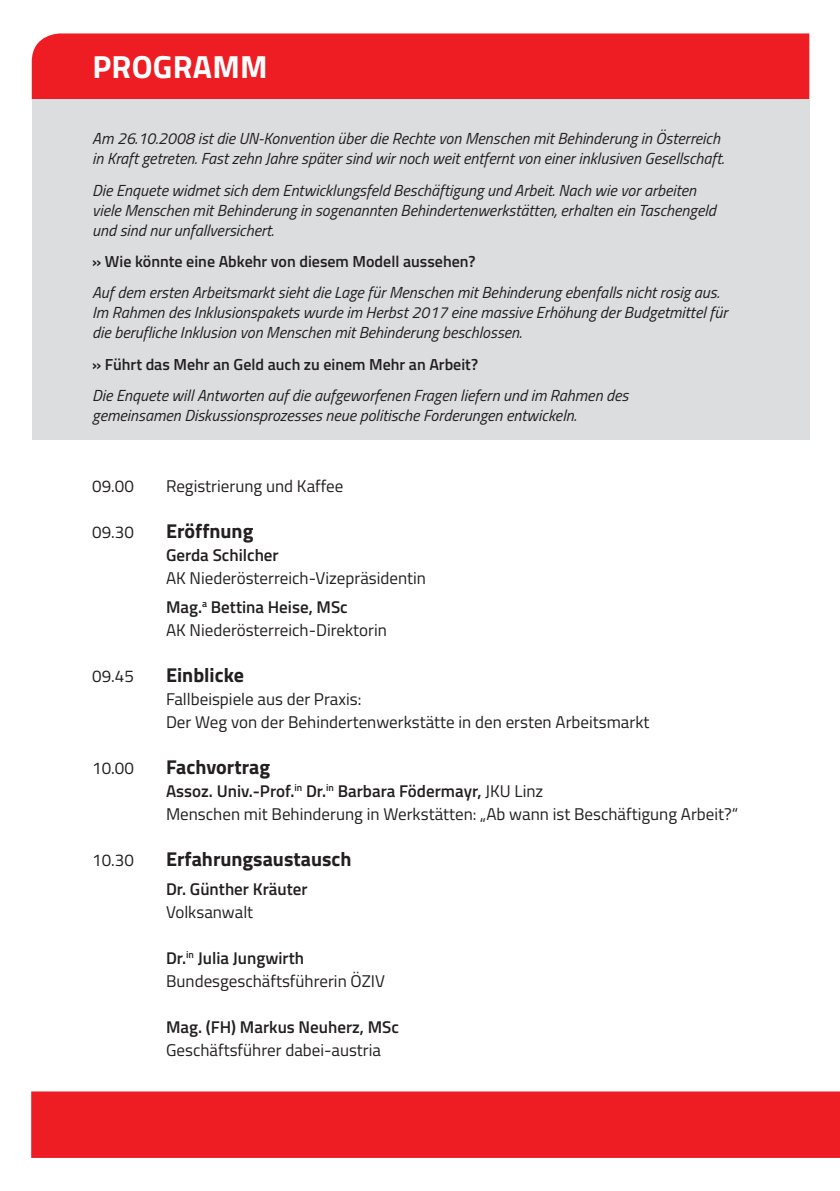
<style>
.page{position:relative;width:840px;height:1191px;background:#fff}
.page>*{position:absolute;margin:0;border:0;box-sizing:border-box;transform-origin:0 0}
.t1{font:700 32px "Titillium";letter-spacing:.01em;color:#fff}
.t2{font:700 20px "Titillium";color:#231f20}
.t3{font:17px/23px "Titillium";color:#231f20}
.t4{font:600 17px "Titillium";color:#231f20}
.t5{font:italic 16px/20px "Titillium";color:#231f20}
.t6{font:600 16px "Titillium";color:#231f20}
.s1{font-weight:600}
</style>
<div class="page">
<div style="left:32px;top:33px;width:776px;height:66px;background:#ee1d23"></div>
<div style="left:32px;top:99px;width:776px;height:340px;background:#dcdddf"></div>
<div style="left:31px;top:1091px;width:808px;height:66px;background:#ee1d23"></div>
<h1 class="t1" style="left:92px;top:43px;width:177px">PROGRAMM</h1>
<p class="t5" style="left:92px;top:128px;width:633px">Am 26.10.2008 ist die UN-Konvention über die Rechte von Menschen mit Behinderung in Österreich in Kraft getreten. Fast zehn Jahre später sind wir noch weit entfernt von einer inklusiven Gesellschaft.</p>
<p class="t5" style="left:92px;top:179px;width:625px">Die Enquete widmet sich dem Entwicklungsfeld Beschäftigung und Arbeit. Nach wie vor arbeiten viele Menschen mit Behinderung in sogenannten Behindertenwerkstätten, erhalten ein Taschengeld und sind nur unfallversichert.</p>
<p class="t6" style="left:92px;top:249px;width:384px">» Wie könnte eine Abkehr von diesem Modell aussehen?</p>
<p class="t5" style="left:92px;top:282px;width:636px">Auf dem ersten Arbeitsmarkt sieht die Lage für Menschen mit Behinderung ebenfalls nicht rosig aus.<br>Im Rahmen des Inklusionspakets wurde im Herbst 2017 eine massive Erhöhung der Budgetmittel für die berufliche Inklusion von Menschen mit Behinderung beschlossen.</p>
<p class="t6" style="left:92px;top:352px;width:387px">» Führt das Mehr an Geld auch zu einem Mehr an Arbeit?</p>
<p class="t5" style="left:92px;top:385px;width:537px">Die Enquete will Antworten auf die aufgeworfenen Fragen liefern und im Rahmen des gemeinsamen Diskussionsprozesses neue politische Forderungen entwickeln.</p>
<p class="t3" style="left:92px;top:474px;width:43px">09.00</p>
<p class="t3" style="left:166px;top:474px;width:179px">Registrierung und Kaffee</p>
<p class="t3" style="left:92px;top:520px;width:43px">09.30</p>
<p class="t2" style="left:166px;top:516px;width:89px">Eröffnung</p>
<p class="t4" style="left:166px;top:542px;width:114px">Gerda Schilcher</p>
<p class="t3" style="left:166px;top:563px;width:261px;line-height:28.6px">AK Niederösterreich-Vizepräsidentin<br><span class="s1">Mag.</span><sup>a</sup> <span class="s1">Bettina Heise, MSc</span></p>
<p class="t3" style="left:166px;top:617px;width:222px">AK Niederösterreich-Direktorin</p>
<p class="t3" style="left:92px;top:663px;width:43px">09.45</p>
<p class="t2" style="left:166px;top:659px;width:79px">Einblicke</p>
<p class="t3" style="left:166px;top:686px;width:484px">Fallbeispiele aus der Praxis:<br>Der Weg von der Behindertenwerkstätte in den ersten Arbeitsmarkt</p>
<p class="t3" style="left:92px;top:755px;width:43px">10.00</p>
<p class="t2" style="left:166px;top:751px;width:105px">Fachvortrag</p>
<p class="t3" style="left:166px;top:778px;width:573px"><span class="s1">Assoz. Univ.-Prof.</span><sup>in</sup> <span class="s1">Dr.</span><sup>in</sup> <span class="s1">Barbara Födermayr,</span> JKU Linz<br>Menschen mit Behinderung in Werkstätten: „Ab wann ist Beschäftigung Arbeit?“</p>
<p class="t3" style="left:92px;top:847px;width:43px">10.30</p>
<p class="t2" style="left:166px;top:843px;width:187px">Erfahrungsaustausch</p>
<p class="t4" style="left:166px;top:876px;width:143px">Dr. Günther Kräuter</p>
<p class="t3" style="left:166px;top:899px;width:89px">Volksanwalt</p>
<p class="t3" style="left:166px;top:945px;width:220px"><span class="s1">Dr.</span><sup>in</sup> <span class="s1">Julia Jungwirth<br></span>Bundesgeschäftsführerin ÖZIV</p>
<p class="t4" style="left:166px;top:1014px;width:234px">Mag. (FH) Markus Neuherz, MSc</p>
<p class="t3" style="left:166px;top:1037px;width:216px">Geschäftsführer dabei-austria</p>
</div>
